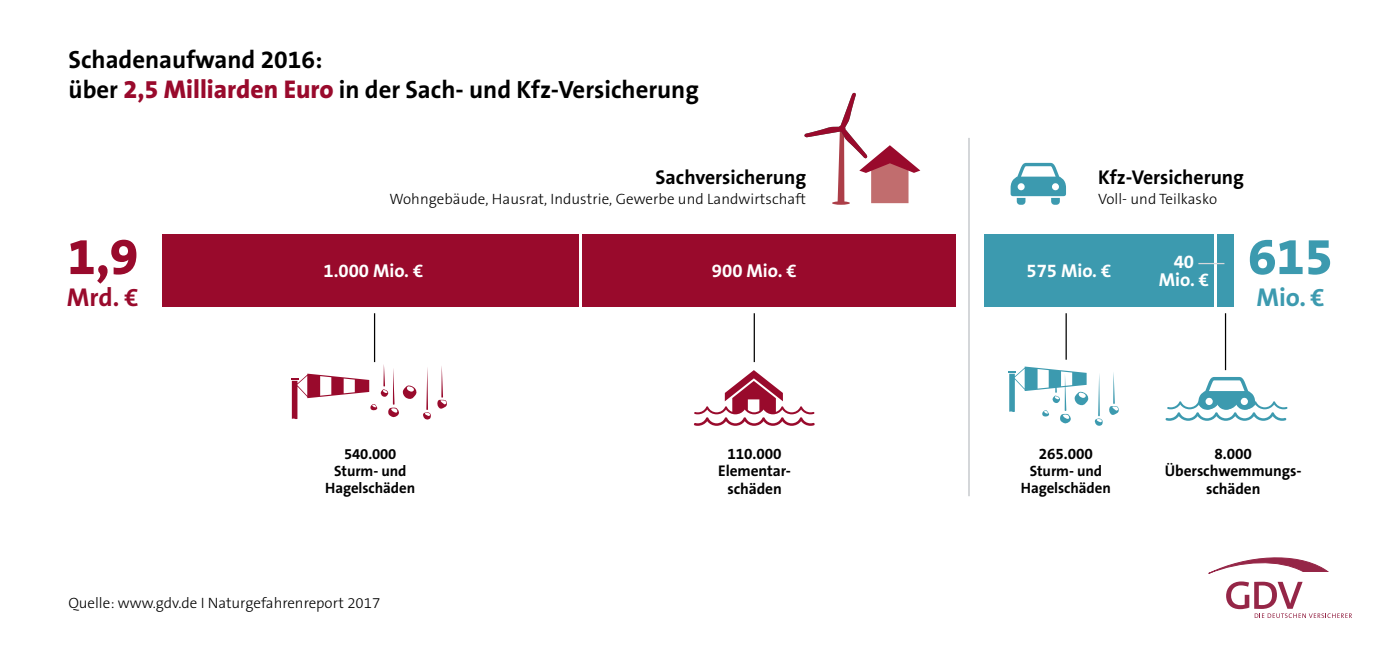
<style>
.page{position:relative;width:1400px;height:667px;background:#fff}
.page>*{position:absolute;margin:0;border:0;box-sizing:border-box;transform-origin:0 0}
.t1{font:800 51.75px "The Sans B8";color:#990a2c}
.t2{font:800 51.75px "The Sans B8";color:#3c9aaf}
.t3{font:700 26px "The Sans B7";color:#990a2c}
.t4{font:700 26px "The Sans B7";color:#3c9aaf}
.t5{font:700 25px/30px "The Sans B7";color:#000}
.t6{font:700 20px "The Sans B7";color:#000}
.t7{font:700 18.75px/17.5px "The Sans B7";color:#fff;text-align:center}
.t8{font:700 15.5px/17.5px "The Sans B7";letter-spacing:-.005em;color:#000;text-align:center}
.t9{font:300 15px "The Sans B3";letter-spacing:.005em;color:#000}
.t10{font:700 15px/16.8px "The Sans B7";letter-spacing:-.005em;color:#000;text-align:center}
.s1{font-family:"The Sans B8";font-weight:800;font-size:25.75px;color:#990a2c}
</style>
<div class="page">
<svg style="left:1208px;top:557px;width:144px;height:60px"></svg>
<svg style="left:291px;top:364px;width:156px;height:56px"></svg>
<svg style="left:1008px;top:366px;width:111px;height:60px"></svg>
<svg style="left:804px;top:93px;width:116px;height:112px"></svg>
<div style="left:582px;top:234px;width:373px;height:72px;background:#990a2c"></div>
<div style="left:1217px;top:234px;width:16px;height:72px;background:#3c9aaf"></div>
<div style="left:162px;top:234px;width:417px;height:72px;background:#990a2c"></div>
<div style="left:984px;top:234px;width:229px;height:72px;background:#3c9aaf"></div>
<hr style="left:968px;top:138px;width:1px;height:358px;background:#bbbfc3">
<svg style="left:694px;top:370px;width:121px;height:55px"></svg>
<svg style="left:1165px;top:377px;width:122px;height:43px"></svg>
<hr style="left:374px;top:313px;width:1px;height:49px;background:#000">
<hr style="left:1065px;top:313px;width:1px;height:46px;background:#000">
<hr style="left:1225px;top:313px;width:1px;height:57px;background:#000">
<svg style="left:1198px;top:263px;width:26px;height:1px"></svg>
<svg style="left:1010px;top:163px;width:56px;height:42px"></svg>
<hr style="left:753px;top:313px;width:2px;height:49px;background:#000">
<h3 class="t5" style="left:69px;top:46px;width:632px">Schadenaufwand 2016:<br>über <span class="s1">2,5 Milliarden Euro</span> in der Sach- und Kfz-Versicherung</h3>
<h3 class="t6" style="left:655px;top:166px;width:152px">Sachversicherung</h3>
<p class="t9" style="left:389px;top:191px;width:418px">Wohngebäude, Hausrat, Industrie, Gewerbe und Landwirtschaft</p>
<h3 class="t6" style="left:1098px;top:166px;width:147px">Kfz-Versicherung</h3>
<p class="t9" style="left:1098px;top:191px;width:121px">Voll- und Teilkasko</p>
<h1 class="t1" style="left:67px;top:229px;width:72px">1,9</h1>
<h2 class="t3" style="left:67px;top:283px;width:73px">Mrd. €</h2>
<p class="t7" style="left:323px;top:262px;width:101px">1.000 Mio. €</p>
<p class="t7" style="left:712px;top:262px;width:86px">900 Mio. €</p>
<p class="t7" style="left:1026px;top:262px;width:86px">575 Mio. €</p>
<p class="t7" style="left:1159px;top:254px;width:52px">40<br>Mio. €</p>
<h1 class="t2" style="left:1248px;top:229px;width:86px">615</h1>
<h2 class="t4" style="left:1256px;top:283px;width:70px">Mio. €</h2>
<p class="t8" style="left:718px;top:445px;width:74px">110.000<br>Elementar&shy;schäden</p>
<p class="t8" style="left:1164px;top:445px;width:138px">8.000<br>Überschwemmungs&shy;schäden</p>
<p class="t10" style="left:325px;top:446px;width:91px">540.000<br>Sturm- und<br>Hagelschäden</p>
<p class="t8" style="left:1039px;top:445px;width:56px">265.000</p>
<p class="t10" style="left:1021px;top:463px;width:91px">Sturm- und<br>Hagelschäden</p>
<p class="t9" style="left:68px;top:595px;width:313px">Quelle: www.gdv.de I Naturgefahrenreport 2017</p>
</div>
